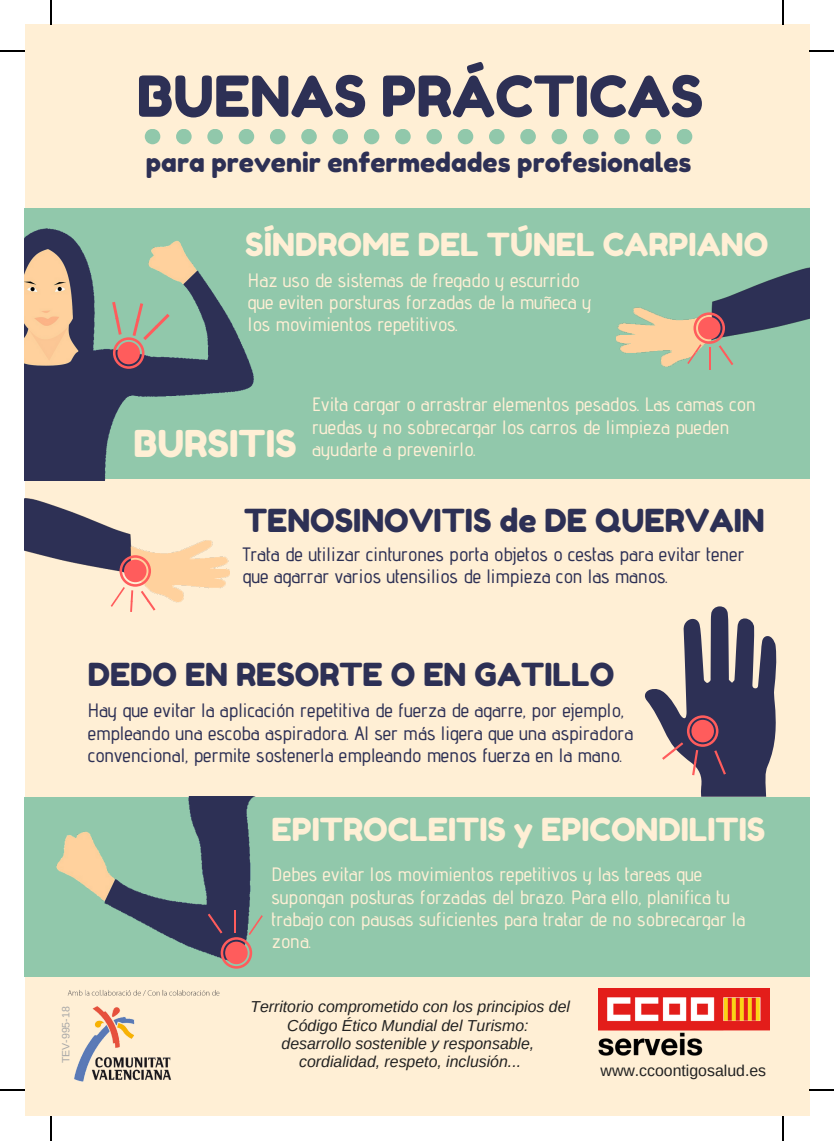
<style>
.page{position:relative;width:834px;height:1141px;background:#fff}
.page>*{position:absolute;margin:0;border:0;box-sizing:border-box;transform-origin:0 0}
.t1{font:56.35px "Fredoka One";color:#2d3055}
.t2{font:36.93px "Fredoka One";color:#ffefd5}
.t3{font:31.68px "Fredoka One";color:#ffefd5}
.t4{font:31.68px "Fredoka One";color:#2d3055}
.t5{font:26.43px "Fredoka One";color:#2d3055}
.t6{font:500 19.43px/22.4px "Advent Pro";color:#ffefd5}
.t7{font:500 19.43px/22.4px "Advent Pro";color:#2d3055}
.t8{font:italic 15.92px/18.4px "Arimo";color:#222;text-align:center}
.t9{font:15.92px "Arimo";color:#222}
.t10{font:10.5px "Arimo";color:#a8a8a8}
</style>
<div class="page">
<div style="left:25px;top:25px;width:783px;height:1091px;background:#ffefd5"></div>
<div style="left:301px;top:129px;width:16px;height:15px;background:#91c8ab;border-radius:50%"></div>
<div style="left:332px;top:129px;width:16px;height:15px;background:#91c8ab;border-radius:50%"></div>
<div style="left:270px;top:129px;width:15px;height:15px;background:#91c8ab;border-radius:50%"></div>
<div style="left:395px;top:129px;width:15px;height:15px;background:#91c8ab;border-radius:50%"></div>
<svg style="left:145px;top:129px;width:15px;height:15px"></svg>
<div style="left:426px;top:129px;width:16px;height:15px;background:#91c8ab;border-radius:50%"></div>
<div style="left:176px;top:129px;width:15px;height:15px;background:#91c8ab;border-radius:50%"></div>
<div style="left:207px;top:129px;width:16px;height:15px;background:#91c8ab;border-radius:50%"></div>
<div style="left:238px;top:129px;width:16px;height:15px;background:#91c8ab;border-radius:50%"></div>
<div style="left:364px;top:129px;width:15px;height:15px;background:#91c8ab;border-radius:50%"></div>
<div style="left:614px;top:129px;width:15px;height:15px;background:#91c8ab;border-radius:50%"></div>
<div style="left:645px;top:129px;width:16px;height:15px;background:#91c8ab;border-radius:50%"></div>
<div style="left:676px;top:129px;width:16px;height:15px;background:#91c8ab;border-radius:50%"></div>
<div style="left:582px;top:129px;width:16px;height:15px;background:#91c8ab;border-radius:50%"></div>
<div style="left:489px;top:129px;width:15px;height:15px;background:#91c8ab;border-radius:50%"></div>
<div style="left:520px;top:129px;width:15px;height:15px;background:#91c8ab;border-radius:50%"></div>
<div style="left:457px;top:129px;width:16px;height:15px;background:#91c8ab;border-radius:50%"></div>
<div style="left:551px;top:129px;width:16px;height:15px;background:#91c8ab;border-radius:50%"></div>
<div style="left:25px;top:209px;width:783px;height:270px;background:#91c8ab"></div>
<img style="left:25px;top:208px;width:248px;height:220px">
<svg style="left:645px;top:606px;width:131px;height:191px"></svg>
<div style="left:25px;top:797px;width:783px;height:179px;background:#91c8ab"></div>
<svg style="left:112px;top:302px;width:58px;height:67px"></svg>
<img style="left:616px;top:208px;width:192px;height:162px">
<svg style="left:687px;top:312px;width:46px;height:57px"></svg>
<img style="left:25px;top:428px;width:205px;height:182px">
<svg style="left:111px;top:555px;width:44px;height:57px"></svg>
<img style="left:47px;top:796px;width:231px;height:181px">
<svg style="left:208px;top:911px;width:55px;height:58px"></svg>
<img style="left:598px;top:988px;width:171px;height:68px">
<img style="left:67px;top:990px;width:153px;height:92px">
<svg style="left:50px;top:0;width:1px;height:25px"></svg>
<svg style="left:0;top:50px;width:25px;height:1px"></svg>
<hr style="left:782px;top:0;width:2px;height:25px;background:#000">
<svg style="left:808px;top:50px;width:25px;height:1px"></svg>
<hr style="left:782px;top:1116px;width:2px;height:25px;background:#000">
<hr style="left:808px;top:1089px;width:25px;height:2px;background:#000">
<svg style="left:50px;top:1116px;width:1px;height:25px"></svg>
<hr style="left:0;top:1089px;width:25px;height:2px;background:#000">
<h1 class="t1" style="left:137px;top:62px;width:568px">BUENAS PRÁCTICAS</h1>
<h3 class="t5" style="left:146px;top:146px;width:547px">para prevenir enfermedades profesionales</h3>
<h3 class="t3" style="left:245px;top:225px;width:524px">SÍNDROME DEL TÚNEL CARPIANO</h3>
<p class="t6" style="left:248px;top:268px;width:345px">Haz uso de sistemas de fregado y escurrido que eviten porsturas forzadas de la muñeca y los movimientos repetitivos.</p>
<h2 class="t2" style="left:133px;top:421px;width:165px">BURSITIS</h2>
<p class="t6" style="left:312px;top:393px;width:445px">Evita cargar o arrastrar elementos pesados. Las camas con ruedas y no sobrecargar los carros de limpieza pueden ayudarte a prevenirlo.</p>
<h3 class="t4" style="left:244px;top:501px;width:522px">TENOSINOVITIS de DE QUERVAIN</h3>
<p class="t7" style="left:243px;top:543px;width:503px">Trata de utilizar cinturones porta objetos o cestas para evitar tener que agarrar varios utensilios de limpieza con las manos.</p>
<h3 class="t4" style="left:88px;top:656px;width:528px">DEDO EN RESORTE O EN GATILLO</h3>
<p class="t7" style="left:88px;top:699px;width:547px">Hay que evitar la aplicación repetitiva de fuerza de agarre, por ejemplo, empleando una escoba aspiradora. Al ser más ligera que una aspiradora convencional, permite sostenerla empleando menos fuerza en la mano.</p>
<h3 class="t3" style="left:271px;top:810px;width:495px">EPITROCLEITIS y EPICONDILITIS</h3>
<p class="t6" style="left:271px;top:863px;width:475px">Debes evitar los movimientos repetitivos y las tareas que supongan posturas forzadas del brazo. Para ello, planifica tu trabajo con pausas suficientes para tratar de no sobrecargar la zona.</p>
<p class="t10" style="left:60px;top:1063px;width:58px;rotate:-90deg">TEV-995-18</p>
<p class="t8" style="left:250px;top:997px;width:321px">Territorio comprometido con los principios del Código Ético Mundial del Turismo:<br>desarrollo sostenible y responsable, cordialidad, respeto, inclusión...</p>
<p class="t9" style="left:600px;top:1062px;width:167px">www.ccoontigosalud.es</p>
</div>
